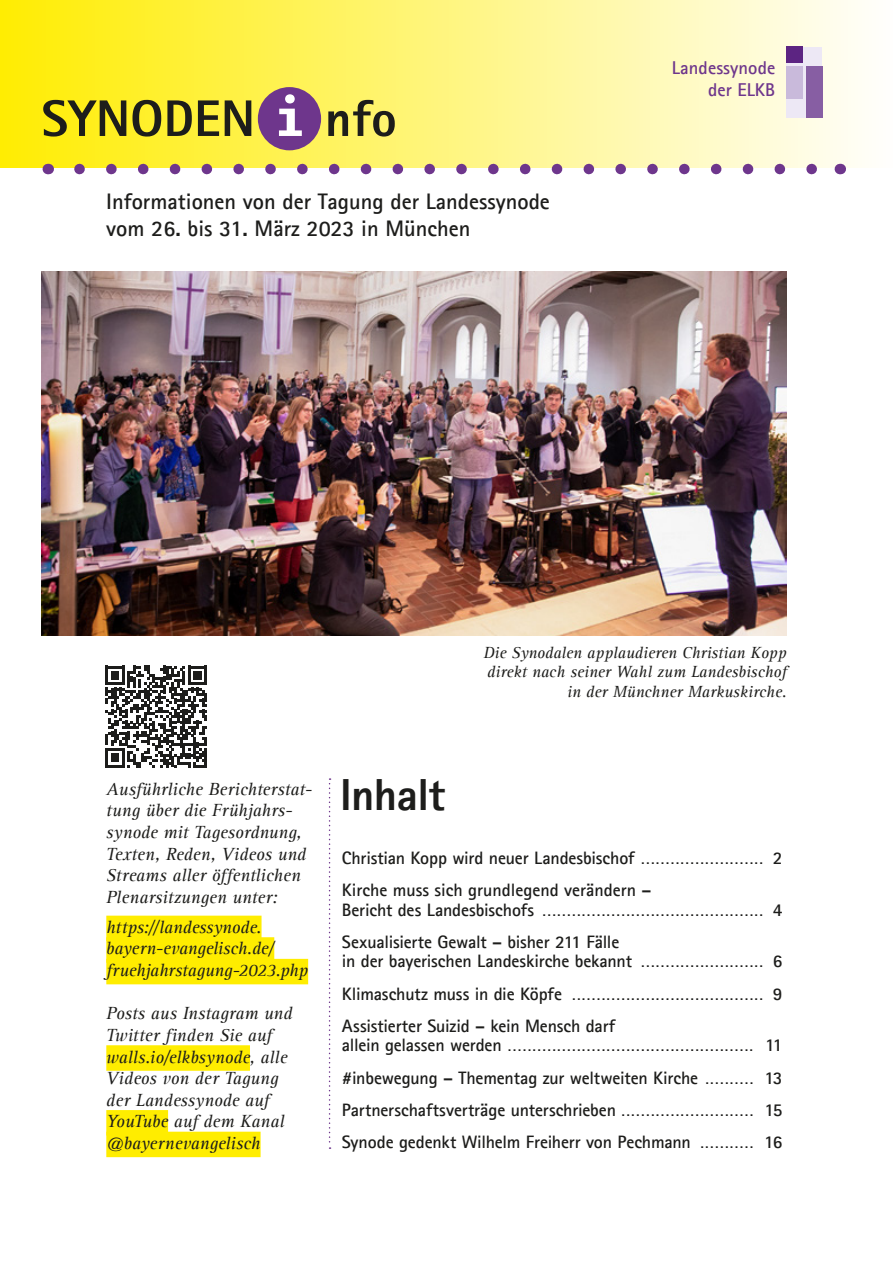
<style>
.page{position:relative;width:893px;height:1263px;background:#fff}
.page>*{position:absolute;margin:0;border:0;box-sizing:border-box;transform-origin:0 0}
.t1{font:800 51.45px "Agfa Rotis Sans Serif";color:#1d1d1b}
.üs_gross{font:800 45px "Agfa Rotis Sans Serif";letter-spacing:-.015em;color:#1d1d1b}
.t2{font:700 22.5px "Agfa Rotis Sans Serif";color:#1d1d1b}
.t3{font:700 18.6px "Agfa Rotis Sans Serif";letter-spacing:.005em;color:#6e368c}
.t4{font:700 18px/19.5px "Agfa Rotis Sans Serif";letter-spacing:-.01em;color:#1d1d1b}
.Hinweis{font:italic 18px/21.6px "Agfa Rotis Serif";color:#1d1d1b}
.t5{font:18px "Agfa Rotis Sans Serif";color:#1d1d1b}
.BU{font:italic 16.5px/19.8px "Agfa Rotis Serif";color:#1d1d1b;text-align:right}
.s1{font-family:"Fira Mono";font-weight:700;color:#fff}
.s2{font-weight:400}
.s3{font-weight:700}
</style>
<div class="page">
<img style="left:41px;top:272px;width:746px;height:364px">
<div style="left:0;top:0;width:893px;height:168px;background:linear-gradient(to right,#ffed02,#fefdfc)"></div>
<div style="left:787px;top:47px;width:35px;height:70px;background:#ede8f5"></div>
<div style="left:806px;top:66px;width:16px;height:51px;background:#875ea3"></div>
<div style="left:787px;top:66px;width:16px;height:32px;background:#c9badb"></div>
<div style="left:787px;top:47px;width:16px;height:16px;background:#5c2482"></div>
<div style="left:258px;top:87px;width:63px;height:63px;background:#6e368c;border-radius:50%"></div>
<svg style="left:79px;top:164px;width:745px;height:10px"></svg>
<svg style="left:329px;top:778px;width:2px;height:371px"></svg>
<div style="left:106px;top:916px;width:156px;height:25px;background:#ffed00"></div>
<div style="left:106px;top:937px;width:168px;height:26px;background:#ffed00"></div>
<div style="left:106px;top:959px;width:202px;height:25px;background:#ffed00"></div>
<div style="left:106px;top:1045px;width:144px;height:26px;background:#ffed00"></div>
<div style="left:106px;top:1110px;width:62px;height:25px;background:#ffed00"></div>
<div style="left:106px;top:1132px;width:155px;height:25px;background:#ffed00"></div>
<svg style="left:106px;top:666px;width:101px;height:101px"></svg>
<p class="t1" style="left:41px;top:86px;width:357px">SYNODEN <span class="s1">i</span> nfo</p>
<p class="t2" style="left:106px;top:187px;width:445px">Informationen von der Tagung der Landessynode</p>
<p class="t2" style="left:106px;top:214px;width:366px">vom 26. bis 31. März 2023 in München</p>
<p class="t3" style="left:672px;top:56px;width:105px">Landessynode</p>
<p class="t3" style="left:708px;top:78px;width:69px">der ELKB</p>
<p class="BU" style="left:483px;top:643px;width:305px">Die Synodalen applaudieren Christian Kopp direkt nach seiner Wahl zum Landesbischof in der Münchner Markuskirche.</p>
<p class="Hinweis" style="left:106px;top:779px;width:207px">Ausführliche Berichterstat&shy;tung über die Frühjahrs&shy;synode mit Tagesordnung,<br>Texten, Reden, Videos und<br>Streams aller öffentlichen<br>Plenarsitzungen unter:</p>
<p class="Hinweis" style="left:106px;top:917px;width:203px">https://landessynode. bayern-evangelisch.de/ fruehjahrstagung-2023.php</p>
<p class="Hinweis" style="left:106px;top:1003px;width:188px">Posts aus Instagram und<br>Twitter finden Sie auf walls.io/elkbsynode, alle<br>Videos von der Tagung der Landessynode auf<br>YouTube auf dem Kanal @bayernevangelisch</p>
<p class="üs_gross" style="left:340px;top:766px;width:106px">Inhalt</p>
<p class="t4" style="left:342px;top:848px;width:442px">Christian Kopp wird neuer Landesbischof <span class="s2">.........................</span> 2</p>
<p class="t4" style="left:342px;top:880px;width:442px">Kirche muss sich grundlegend verändern –<br>Bericht des Landesbischofs <span class="s2">.............................................</span> 4</p>
<p class="t4" style="left:342px;top:932px;width:442px">Sexualisierte Gewalt – bisher 211 Fälle<br>in der bayerischen Landeskirche bekannt <span class="s2">.........................</span> 6</p>
<p class="t5" style="left:342px;top:983px;width:442px"><span class="s3">Klimaschutz muss in die Köpfe</span> ....................................... <span class="s3">9</span></p>
<p class="t4" style="left:342px;top:1016px;width:442px">Assistierter Suizid – kein Mensch darf<br>allein gelassen werden <span class="s2">..................................................</span> 11</p>
<p class="t4" style="left:342px;top:1067px;width:442px">#inbewegung – Thementag zur weltweiten Kirche <span class="s2">..........</span> 13</p>
<p class="t4" style="left:342px;top:1100px;width:442px">Partnerschaftsverträge unterschrieben <span class="s2">...........................</span> 15</p>
<p class="t4" style="left:342px;top:1132px;width:442px">Synode gedenkt Wilhelm Freiherr von Pechmann <span class="s2">...........</span> 16</p>
</div>
